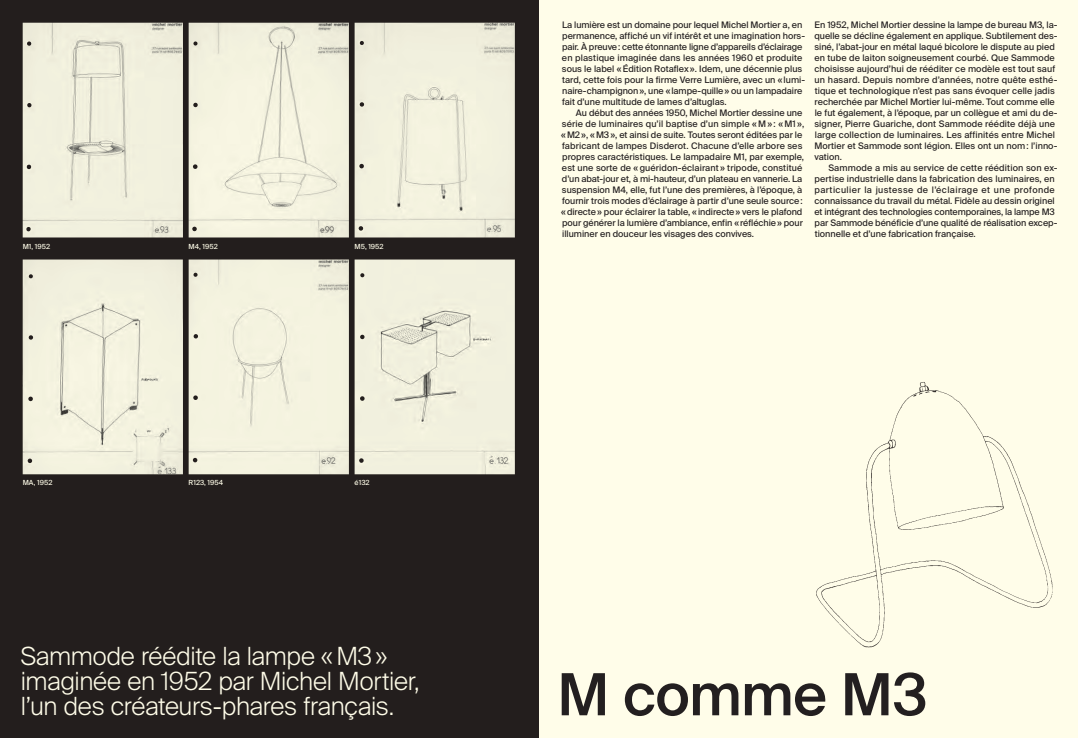
<style>
.page{position:relative;width:1078px;height:738px;background:#fff}
.page>*{position:absolute;margin:0;border:0;box-sizing:border-box;transform-origin:0 0}
._01-Titres{font:500 58px "Suisse Intl";letter-spacing:-.01em;color:#231f20}
._01-Titres-2{font:300 25px/25px "Suisse Intl";letter-spacing:-.01em;color:#fff}
._02-Texte{font:9px/11px "Suisse Intl";color:#231f20}
._03-Legendes{font:7px "Suisse Intl";letter-spacing:.01em;color:#fff}
</style>
<div class="page">
<div style="left:539px;top:0;width:538px;height:737px;background:#fffde9"></div>
<img style="left:816px;top:382px;width:237px;height:266px">
<svg style="left:0;top:0;width:539px;height:737px;background:#8a867d"></svg>
<p class="_03-Legendes" style="left:23px;top:242px;width:29px">M1, 1952</p>
<p class="_03-Legendes" style="left:23px;top:478px;width:31px">MA, 1952</p>
<p class="_03-Legendes" style="left:189px;top:242px;width:31px">M4, 1952</p>
<p class="_03-Legendes" style="left:189px;top:478px;width:36px">R123, 1954</p>
<p class="_03-Legendes" style="left:354px;top:242px;width:31px">M5, 1952</p>
<p class="_03-Legendes" style="left:354px;top:478px;width:17px">é132</p>
<p class="_01-Titres-2" style="left:21px;top:643px;width:400px">Sammode réédite la lampe «M3» imaginée en 1952 par Michel Mortier, l’un des créateurs-phares français.</p>
<p class="_02-Texte" style="left:562px;top:20px;width:244px">La lumière est un domaine pour lequel Michel Mortier a, en permanence, affiché un vif intérêt et une imagination hors&shy;pair. À preuve: cette étonnante ligne d’appareils d’éclairage en plastique imaginée dans les années 1960 et produite sous le label «Édition Rotaflex ». Idem, une décennie plus tard, cette fois pour la firme Verre Lumière, avec un «lumi&shy;naire-champignon», une «lampe-quille» ou un lampadaire fait d’une multitude de lames d’altuglas.</p>
<p class="_02-Texte" style="left:561px;top:108px;width:244px;text-indent:15px">Au début des années 1950, Michel Mortier dessine une série de luminaires qu’il baptise d’un simple «M » : « M1 », «M2», «M3», et ainsi de suite. Toutes seront éditées par le fabricant de lampes Disderot. Chacune d’elle arbore ses propres caractéristiques. Le lampadaire M1, par exemple, est une sorte de «guéridon-éclairant » tripode, constitué d’un abat-jour et, à mi-hauteur, d’un plateau en vannerie. La suspension M4, elle, fut l’une des premières, à l’époque, à fournir trois modes d’éclairage à partir d’une seule source: «directe» pour éclairer la table, «indirecte» vers le plafond pour générer la lumière d’ambiance, enfin «réfléchie» pour illuminer en douceur les visages des convives.</p>
<p class="_02-Texte" style="left:814px;top:20px;width:244px">En 1952, Michel Mortier dessine la lampe de bureau M3, la&shy;quelle se décline également en applique. Subtilement des&shy;siné, l’abat-jour en métal laqué bicolore le dispute au pied en tube de laiton soigneusement courbé. Que Sammode choisisse aujourd’hui de rééditer ce modèle est tout sauf un hasard. Depuis nombre d’années, notre quête esthé&shy;tique et technologique n’est pas sans évoquer celle jadis recherchée par Michel Mortier lui-même. Tout comme elle le fut également, à l’époque, par un collègue et ami du de&shy;signer, Pierre Guariche, dont Sammode réédite déjà une large collection de luminaires. Les affinités entre Michel Mortier et Sammode sont légion. Elles ont un nom: l’inno&shy;vation.</p>
<p class="_02-Texte" style="left:814px;top:163px;width:244px;text-indent:14px">Sammode a mis au service de cette réédition son ex&shy;pertise industrielle dans la fabrication des luminaires, en particulier la justesse de l’éclairage et une profonde connaissance du travail du métal. Fidèle au dessin originel et intégrant des technologies contemporaines, la lampe M3 par Sammode bénéficie d’une qualité de réalisation excep&shy;tionnelle et d’une fabrication française.</p>
<p class="_01-Titres" style="left:557px;top:660px;width:371px">M comme M3</p>
</div>
